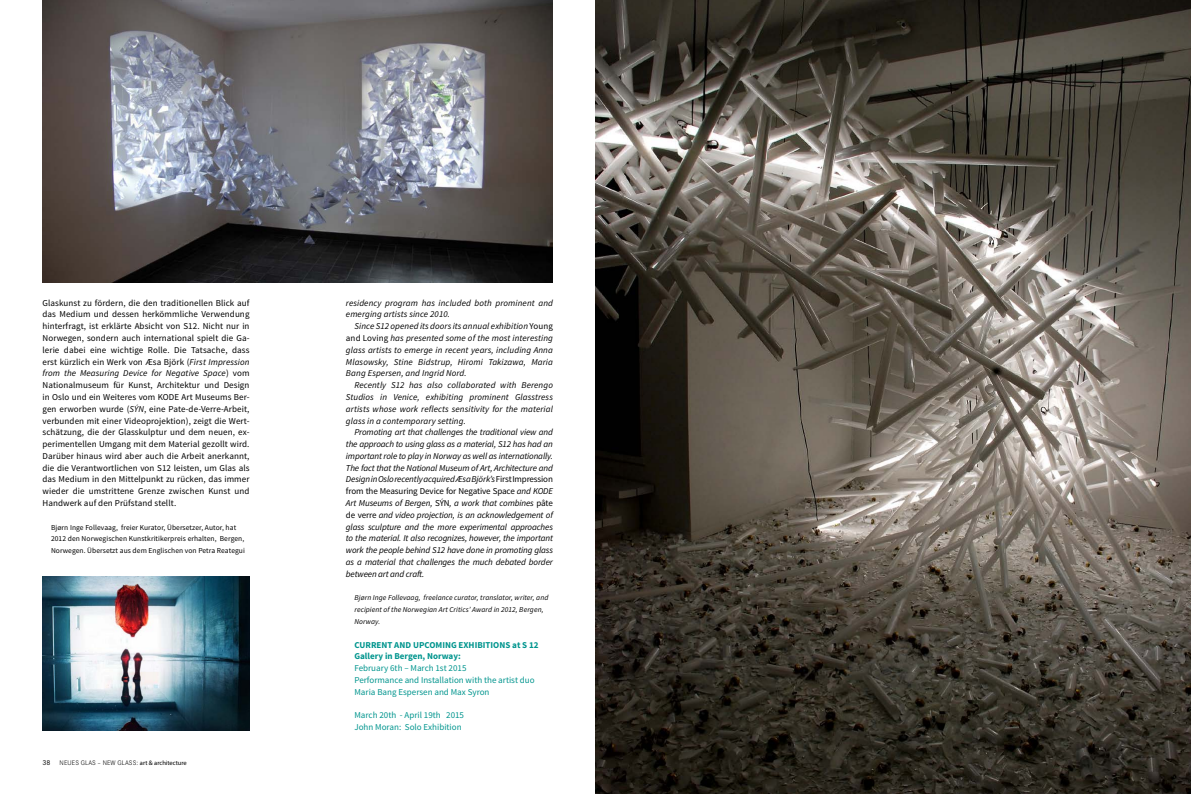
<style>
.page{position:relative;width:1191px;height:794px;background:#fff}
.page>*{position:absolute;margin:0;border:0;box-sizing:border-box;transform-origin:0 0}
.t1{font:italic 9px/11.8px "Source Sans Pro";letter-spacing:.01em;color:#000;text-align:justify}
.t2{font:9px/11.8px "Source Sans Pro";letter-spacing:.01em;color:#000;text-align:justify}
.t3{font:9px/11.8px "Source Sans Pro";color:#00958e}
.t4{font:700 9px/11.8px "Source Sans Pro";color:#00958e}
.t5{font:7.5px/11.8px "Source Sans Pro";letter-spacing:.01em;color:#000}
.t6{font:italic 7.5px/11.8px "Source Sans Pro";letter-spacing:.01em;color:#000}
.t7{font:7px "Corporate SBQ";color:#000}
.t8{font:300 6.5px "Corporate SBQ";letter-spacing:.02em;color:#000}
.s1{font-style:italic}
.s2{font-family:"Myriad Pro";font-weight:400}
.s3{font-style:normal}
</style>
<div class="page">
<img style="left:43px;top:1px;width:510px;height:281px">
<img style="left:43px;top:577px;width:206px;height:153px">
<img style="left:595px;top:1px;width:595px;height:793px">
<p class="t2" style="left:43px;top:297px;width:208px">Glaskunst zu fördern, die den traditionellen Blick auf das Medium und dessen herkömmliche Verwendung hinterfragt, ist erklärte Absicht von S12. Nicht nur in Norwegen, sondern auch international spielt die Ga&shy;lerie dabei eine wichtige Rolle. Die Tatsache, dass erst kürzlich ein Werk von Æsa Björk (<span class="s1">First Impression from the Measuring Device for Negative Space</span>) vom Nationalmuseum für Kunst, Architektur und Design in Oslo und ein Weiteres vom KODE Art Museums Ber&shy;gen erworben wurde (<span class="s1">SÝN</span>, eine Pate-de-Verre-Arbeit, verbunden mit einer Videoprojektion), zeigt die Wert&shy;schätzung, die der Glasskulptur und dem neuen, ex&shy;perimentellen Umgang mit dem Material gezollt wird.<br>Darüber hinaus wird aber auch die Arbeit anerkannt, die die Verantwortlichen von S12 leisten, um Glas als das Medium in den Mittelpunkt zu rücken, das immer wieder die umstrittene Grenze zwischen Kunst und Handwerk auf den Prüfstand stellt.</p>
<p class="t5" style="left:51px;top:521px;width:195px">Bjørn Inge Follevaag, freier Kurator, Übersetzer, Autor, hat<br>2012 den Norwegischen Kunstkritikerpreis erhalten, Bergen,<br>Norwegen. Übersetzt aus dem Englischen von Petra Reategui</p>
<p class="t7" style="left:43px;top:758px;width:9px">38</p>
<p class="t8" style="left:60px;top:758px;width:129px">NEUES GLAS – NEW GLASS: <span class="s2">art &amp; architecture</span></p>
<p class="t1" style="left:346px;top:297px;width:208px">residency program has included both prominent and emerging artists since 2010.</p>
<p class="t1" style="left:346px;top:320px;width:208px;text-indent:9px">Since S12 opened its doors its annual exhibition <span class="s3">Young and Loving</span> has presented some of the most interesting glass artists to emerge in recent years, including Anna Mlasowsky, Stine Bidstrup, Hiromi Takizawa, Maria Bang Espersen, and Ingrid Nord.</p>
<p class="t1" style="left:346px;top:379px;width:208px;text-indent:9px">Recently S12 has also collaborated with Berengo Studios in Venice, exhibiting prominent Glasstress artists whose work reflects sensitivity for the material glass in a contemporary setting.</p>
<p class="t1" style="left:346px;top:426px;width:208px;text-indent:9px">Promoting art that challenges the traditional view and the approach to using glass as a material, S12 has had an important role to play in Norway as well as internationally.<br>The fact that the National Museum of Art, Architecture and Design in Oslo recently acquired Æsa Björk’s <span class="s3">First Impression from the Measuring Device for Negative Space</span> and KODE Art Museums of Bergen, <span class="s3">SÝN</span>, a work that combines <span class="s3">pâte de verre</span> and video projection, is an acknowledgement of glass sculpture and the more experimental approaches to the material. It also recognizes, however, the important work the people behind S12 have done in promoting glass as a material that challenges the much debated border between art and craft.</p>
<p class="t6" style="left:354px;top:592px;width:195px">Bjørn Inge Follevaag, freelance curator, translator, writer, and recipient of the Norwegian Art Critics’ Award in 2012, Bergen,<br>Norway.</p>
<p class="t4" style="left:354px;top:639px;width:186px">CURRENT AND UPCOMING EXHIBITIONS at S 12<br>Gallery in Bergen, Norway:</p>
<p class="t3" style="left:354px;top:662px;width:182px">February 6th – March 1st 2015<br>Performance and Installation with the artist duo<br>Maria Bang Espersen and Max Syron</p>
<p class="t3" style="left:354px;top:709px;width:111px">March 20th - April 19th 2015<br>John Moran: Solo Exhibition</p>
</div>
